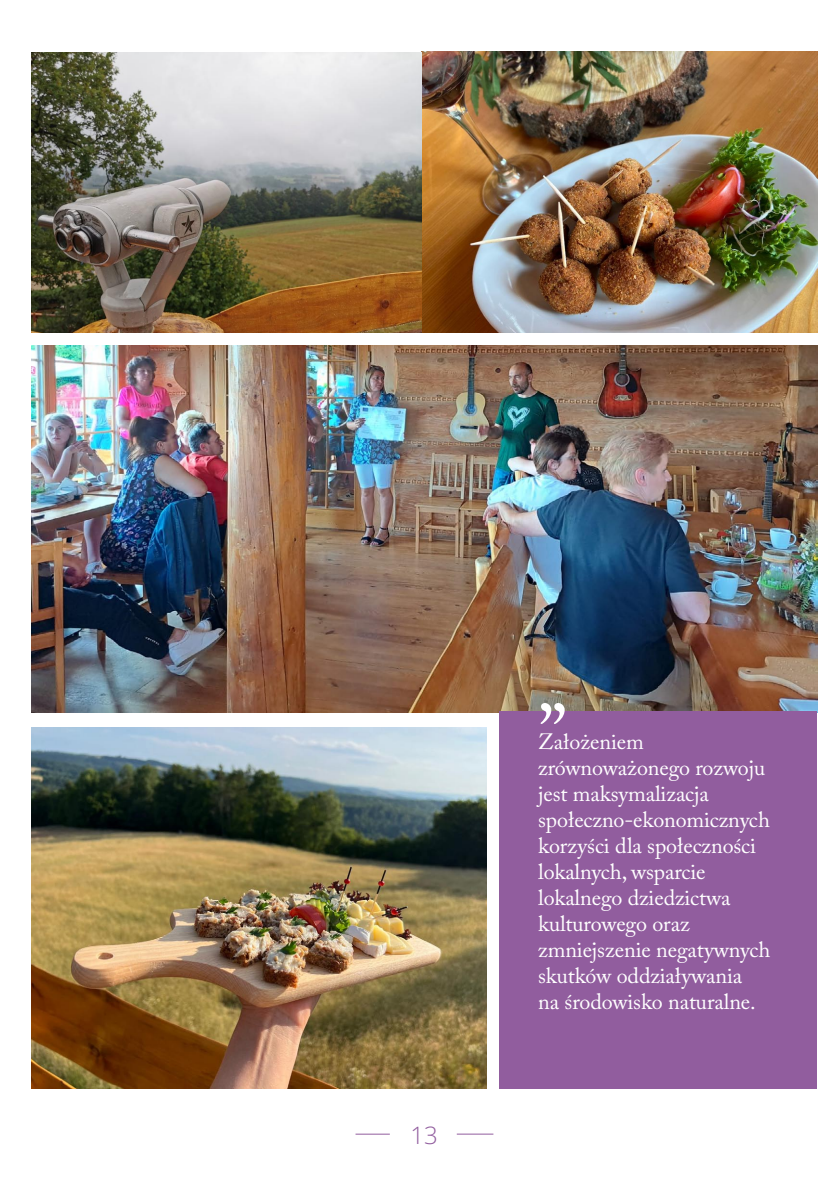
<style>
.page{position:relative;width:840px;height:1191px;background:#fff}
.page>*{position:absolute;margin:0;border:0;box-sizing:border-box;transform-origin:0 0}
.Pospis{font:80px "Adobe Caslon Pro";color:#fff}
.t1{font:300 24px "Open Sans";color:#915d9e}
.Pospis-2{font:22px/26px "Adobe Caslon Pro";letter-spacing:-.005em;color:#fff}
</style>
<div class="page">
<img style="left:31px;top:345px;width:785px;height:367px">
<img style="left:31px;top:728px;width:455px;height:360px">
<div style="left:499px;top:711px;width:317px;height:378px;background:#915d9e"></div>
<img style="left:31px;top:52px;width:785px;height:281px">
<hr style="left:355px;top:1133px;width:34px;height:1px;background:#915d9e">
<hr style="left:456px;top:1133px;width:37px;height:1px;background:#915d9e">
<p class="t1" style="left:410px;top:1118px;width:29px">13</p>
<p class="Pospis" style="left:538px;top:637px;width:30px">„</p>
<p class="Pospis-2" style="left:538px;top:728px;width:233px">Założeniem zrównoważonego rozwoju jest maksymalizacja społeczno-ekonomicznych korzyści dla społeczności lokalnych, wsparcie lokalnego dziedzictwa kulturowego oraz zmniejszenie negatywnych skutków oddziaływania<br>na środowisko naturalne.</p>
</div>
